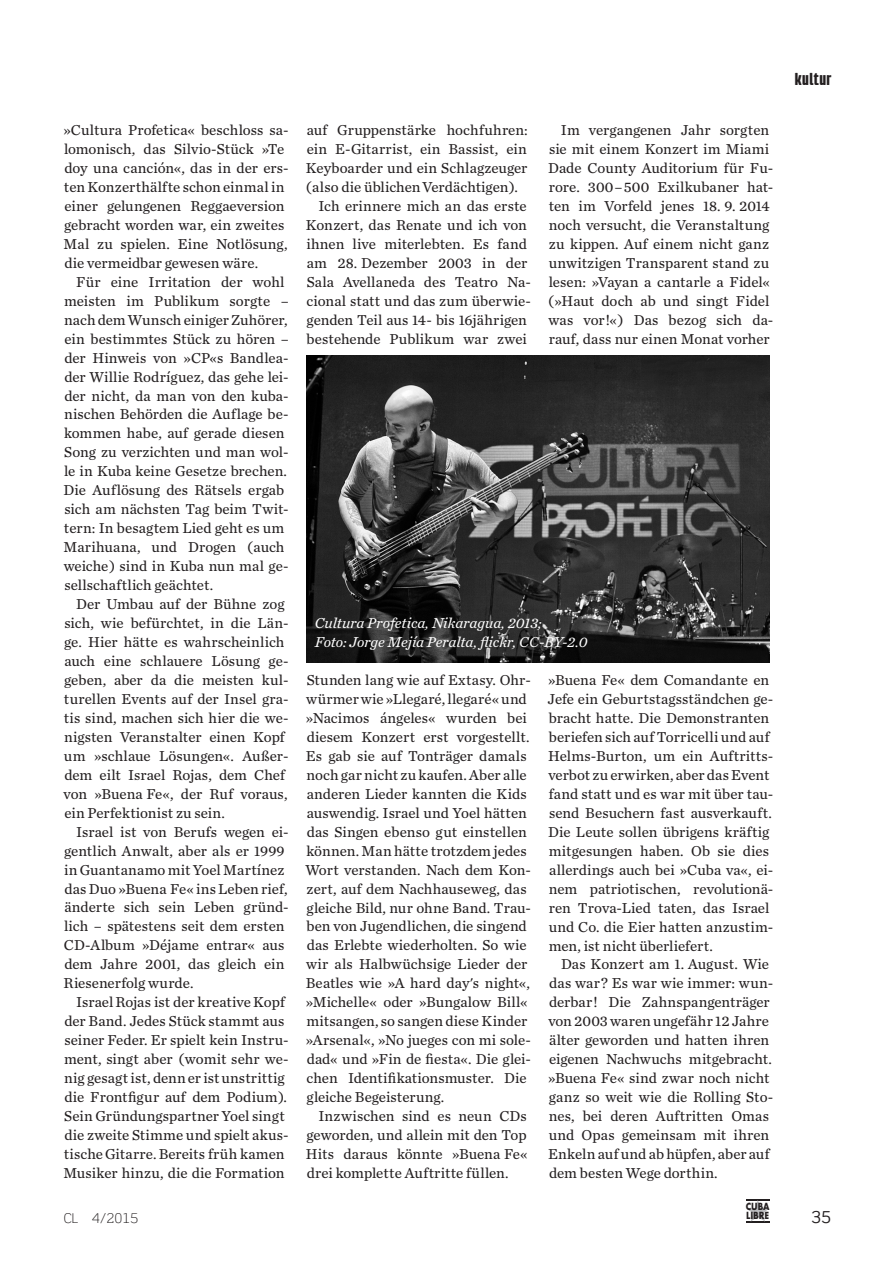
<style>
.page{position:relative;width:893px;height:1263px;background:#fff}
.page>*{position:absolute;margin:0;border:0;box-sizing:border-box;transform-origin:0 0}
.t1{font:900 16.5px "Fidel";letter-spacing:.02em;color:#231f20}
.t2{font:16.5px "Scene Pro";color:#231f20}
.t3{font:15px/18.9px "Chronicle Text G2";letter-spacing:.005em;color:#231f20}
.t4{font:italic 15px/18.9px "Chronicle Text G2";letter-spacing:-.005em;color:#fff}
.t5{font:300 13.5px "Scene Pro";color:#231f20}
.t6{font:700 10.8px/9.8px "Futura";letter-spacing:-.015em;color:#231f20;scale:.84 1}
.t7{font:700 10.8px "Futura";letter-spacing:-.015em;color:#231f20;scale:.86 1}
</style>
<div class="page">
<hr style="left:746px;top:1199px;width:24px;height:2px;background:#231f20">
<svg style="left:746px;top:1200px;width:24px;height:22px"></svg>
<img style="left:306px;top:356px;width:464px;height:307px">
<p class="t3" style="left:63px;top:120px;width:227px">»Cultura Profetica« beschloss sa&shy;lomonisch, das Silvio-Stück »Te doy una canción«, das in der ers&shy;ten Konzerthälfte schon einmal in einer gelungenen Reggaeversion gebracht worden war, ein zweites<br>Mal zu spielen. Eine Notlösung, die vermeidbar gewesen wäre.</p>
<p class="t3" style="left:63px;top:271px;width:227px;text-indent:13px">Für eine Irritation der wohl meisten im Publikum sorgte – nach dem Wunsch einiger Zuhörer, ein bestimmtes Stück zu hören – der Hinweis von »CP«s Bandlea&shy;der Willie Rodríguez, das gehe lei&shy;der nicht, da man von den kuba&shy;nischen Behörden die Auflage be&shy;kommen habe, auf gerade diesen<br>Song zu verzichten und man wol&shy;le in Kuba keine Gesetze brechen.<br>Die Auflösung des Rätsels ergab sich am nächsten Tag beim Twit&shy;tern: In besagtem Lied geht es um<br>Marihuana, und Drogen ( auch weiche ) sind in Kuba nun mal ge&shy;sellschaftlich geächtet.</p>
<p class="t3" style="left:64px;top:594px;width:227px;text-indent:13px">Der Umbau auf der Bühne zog sich, wie befürchtet, in die Län&shy;ge. Hier hätte es wahrscheinlich auch eine schlauere Lösung ge&shy;geben, aber da die meisten kul&shy;turellen Events auf der Insel gra&shy;tis sind, machen sich hier die we&shy;nigsten Veranstalter einen Kopf um »schlaue Lösungen«. Außer&shy;dem eilt Israel Rojas, dem Chef von »Buena Fe«, der Ruf voraus, ein Perfektionist zu sein.</p>
<p class="t3" style="left:63px;top:821px;width:227px;text-indent:13px">Israel ist von Berufs wegen ei&shy;gentlich Anwalt, aber als er 1999 in Guantanamo mit Yoel Martínez das Duo »Buena Fe« ins Leben rief, änderte sich sein Leben gründ&shy;lich – spätestens seit dem ersten<br>CD-Album »Déjame entrar« aus dem Jahre 2001, das gleich ein<br>Riesenerfolg wurde.</p>
<p class="t3" style="left:63px;top:992px;width:227px;text-align:center">Israel Rojas ist der kreative Kopf der Band. Jedes Stück stammt aus seiner Feder. Er spielt kein Instru&shy;ment, singt aber ( womit sehr we&shy;nig gesagt ist, denn er ist unstrittig die Frontfigur auf dem Podium ).<br>Sein Gründungspartner Yoel singt die zweite Stimme und spielt akus&shy;tische Gitarre. Bereits früh kamen Musiker hinzu, die die Formation</p>
<p class="t3" style="left:307px;top:120px;width:223px">auf Gruppenstärke hochfuhren:</p>
<p class="t3" style="left:307px;top:139px;width:222px">ein E-Gitarrist, ein Bassist, ein</p>
<p class="t3" style="left:306px;top:158px;width:223px">Keyboarder und ein Schlagzeuger</p>
<p class="t3" style="left:306px;top:177px;width:214px">( also die üblichen Verdächtigen ).</p>
<p class="t3" style="left:318px;top:196px;width:210px">Ich erinnere mich an das erste</p>
<p class="t3" style="left:306px;top:215px;width:222px">Konzert, das Renate und ich von</p>
<p class="t3" style="left:306px;top:234px;width:222px">ihnen live miterlebten. Es fand</p>
<p class="t3" style="left:307px;top:253px;width:222px">am 28. Dezember 2003 in der</p>
<p class="t3" style="left:307px;top:271px;width:226px">Sala Avellaneda des Teatro Na-</p>
<p class="t3" style="left:307px;top:290px;width:226px">cional statt und das zum überwie-</p>
<p class="t3" style="left:307px;top:309px;width:222px">genden Teil aus 14- bis 16jährigen</p>
<p class="t3" style="left:307px;top:328px;width:222px">bestehende Publikum war zwei</p>
<p class="t3" style="left:548px;top:120px;width:227px;text-align:center">Im vergangenen Jahr sorgten sie mit einem Konzert im Miami<br>Dade County Auditorium für Fu&shy;rore. 300 – 500 Exilkubaner hat&shy;ten im Vorfeld jenes 18. 9. 2014 noch versucht, die Veranstaltung zu kippen. Auf einem nicht ganz unwitzigen Transparent stand zu lesen: »Vayan a cantarle a Fidel« ( »Haut doch ab und singt Fidel was vor !« ) Das bezog sich da&shy;rauf, dass nur einen Monat vorher</p>
<p class="t4" style="left:315px;top:613px;width:274px">Cultura Profetica, Nikaragua, 2013;<br>Foto: Jorge Mejía Peralta, flickr, CC-BY-2.0</p>
<p class="t3" style="left:305px;top:670px;width:227px">Stunden lang wie auf Extasy. Ohr&shy;würmer wie »Llegaré, llegaré« und »Nacimos ángeles« wurden bei diesem Konzert erst vorgestellt.<br>Es gab sie auf Tonträger damals noch gar nicht zu kaufen. Aber alle anderen Lieder kannten die Kids auswendig. Israel und Yoel hätten das Singen ebenso gut einstellen können. Man hätte trotzdem jedes<br>Wort verstanden. Nach dem Kon&shy;zert, auf dem Nachhauseweg, das gleiche Bild, nur ohne Band. Trau&shy;ben von Jugendlichen, die singend das Erlebte wiederholten. So wie wir als Halbwüchsige Lieder der<br>Beatles wie »A hard day's night«, »Michelle« oder »Bungalow Bill« mitsangen, so sangen diese Kinder »Arsenal«, »No jueges con mi sole&shy;dad« und »Fin de fiesta«. Die glei&shy;chen Identifikationsmuster. Die gleiche Begeisterung.</p>
<p class="t3" style="left:306px;top:1106px;width:223px;text-align:justify;text-indent:13px">Inzwischen sind es neun CDs geworden, und allein mit den Top Hits daraus könnte »Buena Fe« drei komplette Auftritte füllen.</p>
<p class="t3" style="left:548px;top:670px;width:227px">»Buena Fe« dem Comandante en Jefe ein Geburtstagsständchen ge&shy;bracht hatte. Die Demonstranten beriefen sich auf Torricelli und auf Helms-Burton, um ein Auftritts&shy;verbot zu erwirken, aber das Event fand statt und es war mit über tau&shy;send Besuchern fast ausverkauft.<br>Die Leute sollen übrigens kräftig mitgesungen haben. Ob sie dies allerdings auch bei »Cuba va«, ei&shy;nem patriotischen, revolutionä&shy;ren Trova-Lied taten, das Israel und Co. die Eier hatten anzustim&shy;men, ist nicht überliefert.</p>
<p class="t3" style="left:548px;top:954px;width:227px;text-indent:13px">Das Konzert am 1. August. Wie das war? Es war wie immer: wun&shy;derbar! Die Zahnspangenträger von 2003 waren ungefähr 12 Jahre älter geworden und hatten ihren eigenen Nachwuchs mitgebracht. »Buena Fe« sind zwar noch nicht ganz so weit wie die Rolling Sto&shy;nes, bei deren Auftritten Omas und Opas gemeinsam mit ihren<br>Enkeln auf und ab hüpfen, aber auf dem besten Wege dorthin.</p>
<p class="t6" style="left:716px;top:1145px;width:30px">CUBA<br>LIBRE</p>
<p class="t6" style="left:746px;top:1201px;width:30px">CUBA</p>
<p class="t5" style="left:64px;top:1209px;width:76px">CL 4/2015</p>
<p class="t7" style="left:746px;top:1209px;width:28px">LIBRE</p>
<p class="t1" style="left:795px;top:70px;width:38px">kultur</p>
<p class="t2" style="left:811px;top:1206px;width:22px">35</p>
</div>
